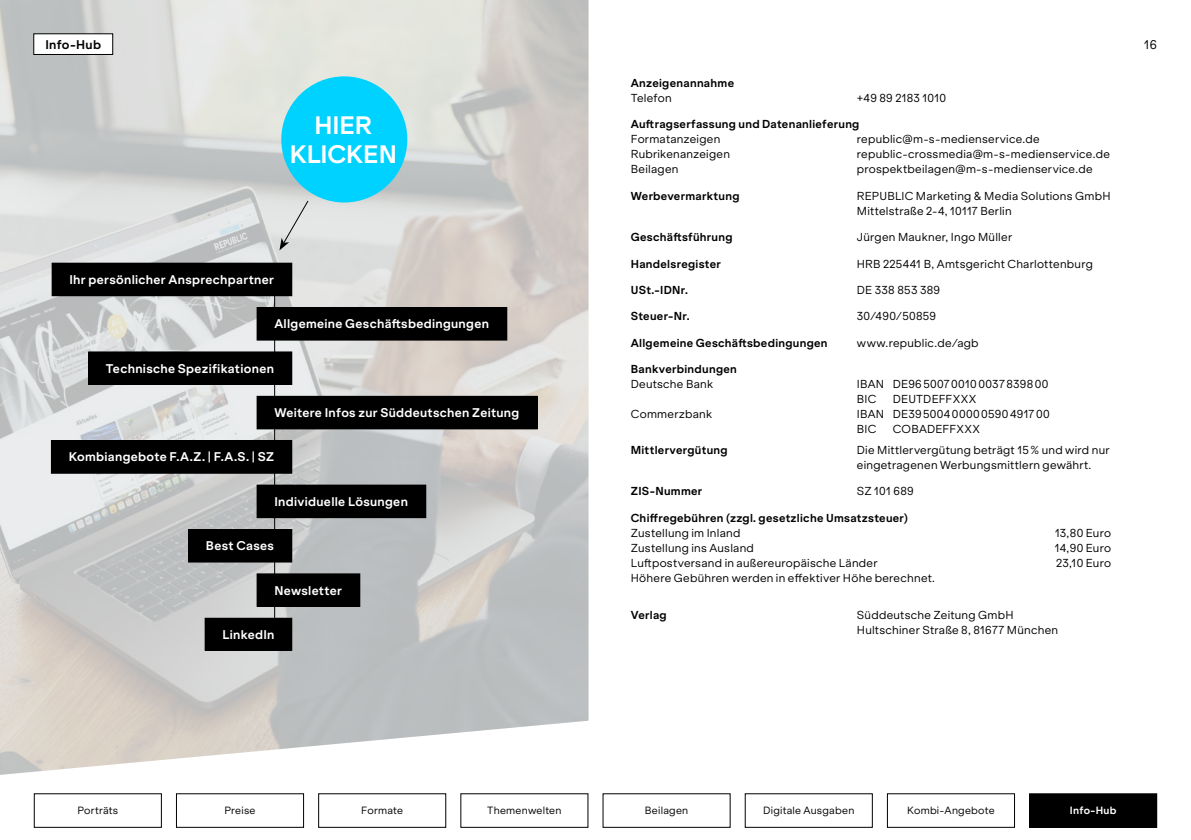
<style>
.page{position:relative;width:1191px;height:840px;background:#fff}
.page>*{position:absolute;margin:0;border:0;box-sizing:border-box;transform-origin:0 0}
.t1{font:700 24px/28.8px "Klarheit Grotesk";color:#fff;text-align:center}
.t2{font:700 12px "Klarheit Grotesk";letter-spacing:.025em;color:#fff}
.t3{font:700 12px "Klarheit Grotesk";letter-spacing:.025em;color:#000}
.t4{font:12px "Klarheit Grotesk";color:#000}
.t5{font:11px/15px "Klarheit Grotesk";letter-spacing:.025em;color:#000}
.t6{font:700 11px "Klarheit Grotesk";letter-spacing:.025em;color:#000}
.t7{font:10px "Klarheit Grotesk";letter-spacing:.025em;color:#000}
.t8{font:700 10px "Klarheit Grotesk";letter-spacing:.025em;color:#fff}
</style>
<div class="page">
<div style="left:1029px;top:793px;width:127px;height:33px;background:#000"></div>
<div style="left:1029px;top:793px;width:128px;height:34px;border:1px solid #000"></div>
<img style="left:0;top:0;width:588px;height:774px">
<div style="left:281px;top:76px;width:126px;height:126px;background:#00d2ff;border-radius:50%"></div>
<hr style="left:274px;top:270px;width:1px;height:368px;background:#000">
<div style="left:52px;top:263px;width:240px;height:32px;background:#000"></div>
<div style="left:52px;top:263px;width:240px;height:33px;border:1px solid #000"></div>
<div style="left:257px;top:307px;width:250px;height:33px;background:#000"></div>
<div style="left:89px;top:352px;width:203px;height:32px;background:#000"></div>
<div style="left:88px;top:351px;width:204px;height:33px;border:1px solid #000"></div>
<div style="left:257px;top:396px;width:280px;height:32px;background:#000"></div>
<div style="left:257px;top:396px;width:280px;height:33px;border:1px solid #000"></div>
<div style="left:51px;top:440px;width:241px;height:33px;background:#000"></div>
<div style="left:257px;top:485px;width:169px;height:32px;background:#000"></div>
<div style="left:257px;top:484px;width:169px;height:33px;border:1px solid #000"></div>
<div style="left:189px;top:529px;width:103px;height:32px;background:#000"></div>
<div style="left:188px;top:529px;width:104px;height:33px;border:1px solid #000"></div>
<div style="left:205px;top:618px;width:87px;height:32px;background:#000"></div>
<div style="left:205px;top:617px;width:87px;height:33px;border:1px solid #000"></div>
<div style="left:257px;top:573px;width:103px;height:33px;background:#000"></div>
<div style="left:257px;top:573px;width:103px;height:33px;border:1px solid #000"></div>
<svg style="left:279px;top:199px;width:30px;height:51px;background:#d4d6d5"></svg>
<svg style="left:33px;top:33px;width:80px;height:22px"></svg>
<p class="t3" style="left:45px;top:34px;width:57px">Info-Hub</p>
<h1 class="t1" style="left:290px;top:108px;width:109px">HIER<br>KLICKEN</h1>
<p class="t2" style="left:69px;top:269px;width:206px">Ihr persönlicher Ansprechpartner</p>
<p class="t2" style="left:274px;top:313px;width:216px">Allgemeine Geschäftsbedingungen</p>
<p class="t2" style="left:106px;top:358px;width:169px">Technische Spezifikationen</p>
<p class="t2" style="left:274px;top:402px;width:246px">Weitere Infos zur Süddeutschen Zeitung</p>
<p class="t2" style="left:69px;top:446px;width:207px">Kombiangebote F.A.Z. | F.A.S. | SZ</p>
<p class="t2" style="left:274px;top:491px;width:135px">Individuelle Lösungen</p>
<p class="t2" style="left:206px;top:535px;width:70px">Best Cases</p>
<p class="t2" style="left:274px;top:579px;width:69px">Newsletter</p>
<p class="t2" style="left:222px;top:624px;width:54px">LinkedIn</p>
<p class="t6" style="left:631px;top:74px;width:105px">Anzeigenannahme</p>
<p class="t5" style="left:631px;top:89px;width:42px">Telefon</p>
<p class="t5" style="left:857px;top:89px;width:91px">+49 89 2183 1010</p>
<p class="t6" style="left:631px;top:115px;width:230px">Auftragserfassung und Datenanlieferung</p>
<p class="t5" style="left:631px;top:131px;width:91px">Formatanzeigen</p>
<p class="t5" style="left:857px;top:131px;width:184px">republic@m-s-medienservice.de</p>
<p class="t5" style="left:631px;top:146px;width:101px">Rubrikenanzeigen</p>
<p class="t5" style="left:857px;top:146px;width:255px">republic-crossmedia@m-s-medienservice.de</p>
<p class="t5" style="left:631px;top:161px;width:49px">Beilagen</p>
<p class="t5" style="left:857px;top:161px;width:237px">prospektbeilagen@m-s-medienservice.de</p>
<p class="t6" style="left:631px;top:186px;width:110px">Werbevermarktung</p>
<p class="t5" style="left:857px;top:187px;width:255px">REPUBLIC Marketing &amp; Media Solutions GmbH<br>Mittelstraße 2-4, 10117 Berlin</p>
<p class="t6" style="left:631px;top:228px;width:103px">Geschäftsführung</p>
<p class="t5" style="left:857px;top:228px;width:157px">Jürgen Maukner, Ingo Müller</p>
<p class="t6" style="left:631px;top:254px;width:92px">Handelsregister</p>
<p class="t5" style="left:857px;top:255px;width:237px">HRB 225441 B, Amtsgericht Charlottenburg</p>
<p class="t6" style="left:631px;top:280px;width:59px">USt.-IDNr.</p>
<p class="t5" style="left:857px;top:281px;width:85px">DE 338 853 389</p>
<p class="t6" style="left:631px;top:307px;width:60px">Steuer-Nr.</p>
<p class="t5" style="left:857px;top:307px;width:81px">30/490/50859</p>
<p class="t6" style="left:631px;top:333px;width:198px">Allgemeine Geschäftsbedingungen</p>
<p class="t5" style="left:857px;top:334px;width:123px">www.republic.de/agb</p>
<p class="t6" style="left:631px;top:359px;width:108px">Bankverbindungen</p>
<p class="t5" style="left:631px;top:375px;width:84px">Deutsche Bank</p>
<p class="t5" style="left:857px;top:375px;width:193px">IBAN DE96 5007 0010 0037 8398 00<br>BIC</p>
<p class="t5" style="left:893px;top:390px;width:85px">DEUTDEFFXXX</p>
<p class="t5" style="left:631px;top:405px;width:83px">Commerzbank</p>
<p class="t5" style="left:857px;top:405px;width:194px">IBAN DE39 5004 0000 0590 4917 00<br>BIC</p>
<p class="t5" style="left:893px;top:420px;width:89px">COBADEFFXXX</p>
<p class="t6" style="left:631px;top:440px;width:98px">Mittlervergütung</p>
<p class="t5" style="left:857px;top:441px;width:254px">Die Mittlervergütung beträgt 15 % und wird nur eingetragenen Werbungsmittlern gewährt.</p>
<p class="t6" style="left:631px;top:481px;width:73px">ZIS-Nummer</p>
<p class="t5" style="left:857px;top:482px;width:58px">SZ 101 689</p>
<p class="t6" style="left:631px;top:508px;width:279px">Chiffregebühren (zzgl. gesetzliche Umsatzsteuer)</p>
<p class="t5" style="left:631px;top:523px;width:111px">Zustellung im Inland</p>
<p class="t5" style="left:1055px;top:523px;width:57px">13,80 Euro</p>
<p class="t5" style="left:631px;top:538px;width:125px">Zustellung ins Ausland</p>
<p class="t5" style="left:1054px;top:538px;width:58px">14,90 Euro</p>
<p class="t5" style="left:631px;top:553px;width:248px">Luftpostversand in außereuropäische Länder</p>
<p class="t5" style="left:1056px;top:553px;width:56px">23,10 Euro</p>
<p class="t5" style="left:631px;top:568px;width:306px">Höhere Gebühren werden in effektiver Höhe berechnet.</p>
<p class="t6" style="left:631px;top:605px;width:37px">Verlag</p>
<p class="t5" style="left:857px;top:606px;width:203px">Süddeutsche Zeitung GmbH<br>Hultschiner Straße 8, 81677 München</p>
<p class="t4" style="left:1144px;top:34px;width:14px">16</p>
<p class="t7" style="left:77px;top:801px;width:42px">Porträts</p>
<p class="t7" style="left:224px;top:801px;width:33px">Preise</p>
<p class="t7" style="left:361px;top:801px;width:43px">Formate</p>
<p class="t7" style="left:487px;top:801px;width:76px">Themenwelten</p>
<p class="t7" style="left:645px;top:801px;width:45px">Beilagen</p>
<p class="t7" style="left:763px;top:801px;width:93px">Digitale Ausgaben</p>
<p class="t7" style="left:907px;top:801px;width:89px">Kombi-Angebote</p>
<p class="t8" style="left:1070px;top:801px;width:48px">Info-Hub</p>
</div>
